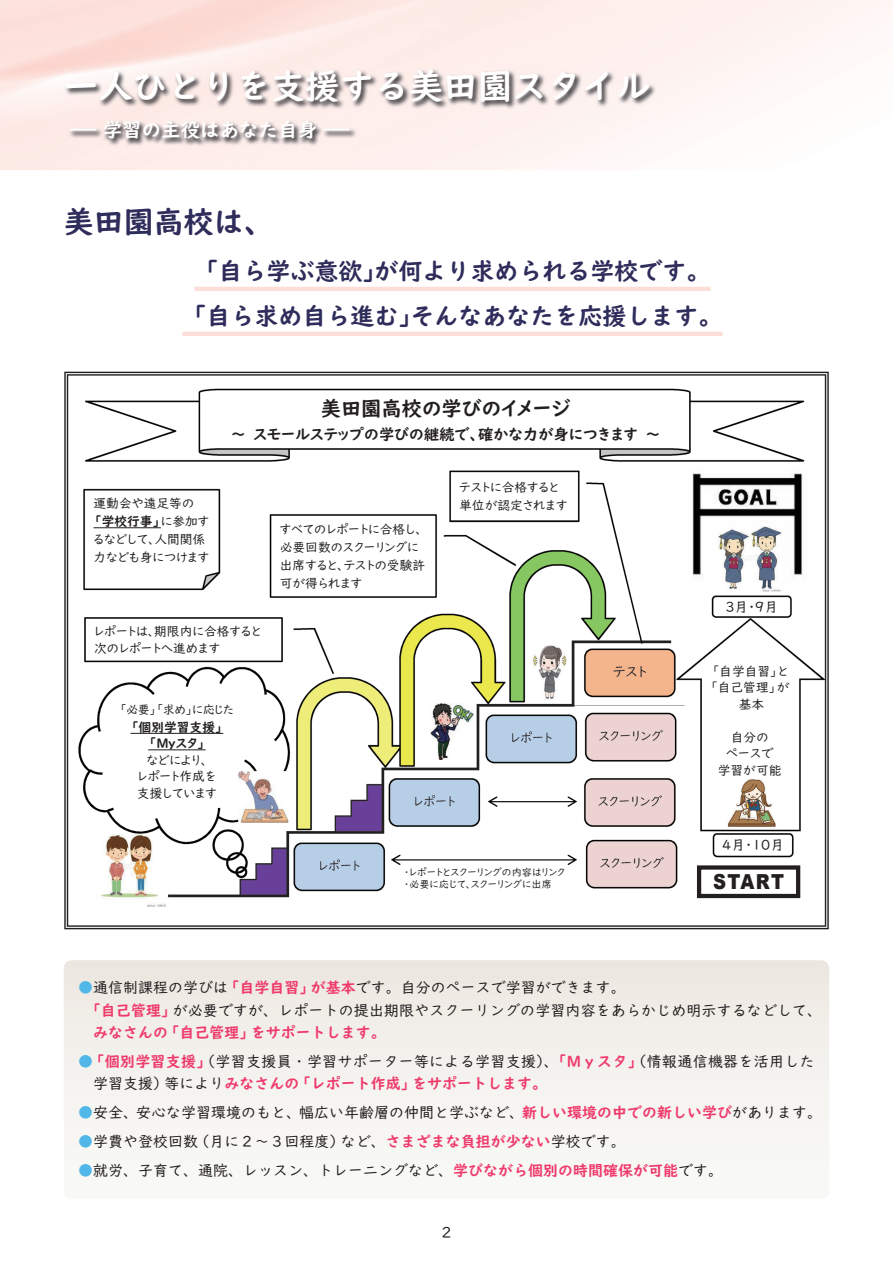
<style>
.page{position:relative;width:893px;height:1263px;background:#fff}
.page>*{position:absolute;margin:0;border:0;box-sizing:border-box;transform-origin:0 0}
.t1{font:34.5px "UD Digi Kyokasho NP B";color:#fff}
.t2{font:30px "UD Digi Kyokasho NP B";color:#2e2d5b}
.t3{font:24px/45px "UD Digi Kyokasho NP B";color:#2e2d5b;text-align:center}
.t4{font:900 20.7px "Arial";letter-spacing:.07em;color:#231f20;scale:.87 1}
.t5{font:20.25px "UD Digi Kyokasho NK B";color:#231f20}
.t6{font:19.5px "UD Digi Kyokasho NP B";color:#fff;scale:2 1}
.t7{font:15.3px "UD Digi Kyokasho NK B";color:#231f20}
.t8{font:15px/22.5px "UD Digi Kyokasho NP R";color:#231f20}
.t9{font:15px "UD Digi Kyokasho NP B";color:#ef3b6b}
.t10{font:15px "UD Digi Kyokasho NP R";letter-spacing:.02em;color:#231f20}
.t11{font:13.8px "UD Digi Kyokasho NP R";color:#231f20}
.t12{font:12.75px/16.5px "UD Digi Kyokasho NK R";color:#231f20}
.t13{font:12.75px/16.5px "UD Digi Kyokasho NK B";color:#231f20;text-align:center}
.t14{font:12px "UD Digi Kyokasho NK R";letter-spacing:-.035em;color:#231f20}
.t15{font:10.2px/12px "UD Digi Kyokasho NK R";color:#231f20}
.s1{font-family:"UD Digi Kyokasho NK R"}
.s2{color:#50b7e8}
.s3{font-family:"UD Digi Kyokasho NP B";color:#ef3b6b}
.s4{font-family:"UD Digi Kyokasho NP R";color:#231f20}
</style>
<div class="page">
<svg style="left:64px;top:960px;width:765px;height:204px"></svg>
<hr style="left:194px;top:287px;width:516px;height:4px;background:#fcddd7">
<hr style="left:182px;top:332px;width:540px;height:4px;background:#fcddd7">
<img style="left:65px;top:69px;width:592px;height:77px">
<img style="left:64px;top:371px;width:765px;height:559px">
<svg style="left:695px;top:863px;width:107px;height:37px"></svg>
<hr style="left:94px;top:527px;width:67px;height:1px;background:#231f20">
<hr style="left:130px;top:733px;width:93px;height:1px;background:#231f20">
<hr style="left:148px;top:749px;width:58px;height:1px;background:#231f20">
<h1 class="t1" style="left:64px;top:66px;width:588px">一人ひとりを支援する美田園スタイル</h1>
<h3 class="t6" style="left:64px;top:118px;width:148px">－学習の主役はあなた自身－</h3>
<h2 class="t2" style="left:64px;top:204px;width:211px">美田園高校は、</h2>
<h3 class="t3" style="left:182px;top:249px;width:542px">「自ら学ぶ意欲」が何より求められる学校です。「自ら求め自ら進む」そんなあなたを応援します。</h3>
<h3 class="t5" style="left:321px;top:396px;width:251px">美田園高校の学びのイメージ</h3>
<p class="t7" style="left:231px;top:425px;width:430px">～　スモールステップの学びの継続で、確かな力が身につきます　～</p>
<p class="t12" style="left:94px;top:495px;width:102px">運動会や遠足等の</p>
<p class="t13" style="left:94px;top:513px;width:117px">「学校行事」<span class="s1">に参加す</span></p>
<p class="t12" style="left:94px;top:530px;width:117px;line-height:18px">るなどして、人間関係力なども身につけます</p>
<p class="t12" style="left:280px;top:520px;width:147px;line-height:18px">すべてのレポートに合格し、必要回数のスクーリングに出席すると、テストの受験許可が得られます</p>
<p class="t12" style="left:94px;top:623px;width:169px;line-height:17.2px">レポートは、期限内に合格すると次のレポートへ進めます</p>
<p class="t14" style="left:119px;top:703px;width:116px">「必要」「求め」に応じた</p>
<p class="t13" style="left:130px;top:718px;width:94px">「個別学習支援」「Ｍｙスタ」</p>
<p class="t12" style="left:137px;top:752px;width:81px;text-align:center">などにより、<br>レポート作成を支援しています</p>
<p class="t12" style="left:459px;top:479px;width:109px;line-height:18px">テストに合格すると単位が認定されます</p>
<p class="t15" style="left:404px;top:866px;width:163px">・レポートとスクーリングの内容はリンク・必要に応じて、スクーリングに出席</p>
<p class="t11" style="left:725px;top:599px;width:54px">3月・9月</p>
<p class="t12" style="left:710px;top:663px;width:81px;text-align:center">「自学自習」と「自己管理」が基本</p>
<p class="t12" style="left:718px;top:729px;width:65px;text-align:center">自分の<br>ペースで学習が可能</p>
<p class="t11" style="left:722px;top:837px;width:63px">4月・10月</p>
<h3 class="t4" style="left:713px;top:867px;width:83px">START</h3>
<p class="t8" style="left:86px;top:976px;width:738px;text-indent:-8px"><span class="s2">●</span>通信制課程の学びは<span class="s3">「自学自習」が基本</span>です。自分のペースで学習ができます。<br><span class="s3">「自己管理」</span>が必要ですが、レポートの提出期限やスクーリングの学習内容をあらかじめ明示するなどして、</p>
<p class="t9" style="left:93px;top:1023px;width:294px">みなさんの「自己管理」をサポートします。</p>
<p class="t10" style="left:78px;top:1053px;width:738px"><span class="s2">●</span><span class="s3">「個別学習支援」</span>（学習支援員・学習サポーター等による学習支援）、<span class="s3">「Ｍｙスタ」</span>（情報通信機器を活用した</p>
<p class="t9" style="left:93px;top:1075px;width:455px"><span class="s4">学習支援）等により</span>みなさんの「レポート作成」をサポートします。</p>
<p class="t8" style="left:78px;top:1101px;width:745px"><span class="s2">●</span>安全、安心な学習環境のもと、幅広い年齢層の仲間と学ぶなど、<span class="s3">新しい環境の中での新しい学び</span>があります。</p>
<p class="t8" style="left:78px;top:1130px;width:549px"><span class="s2">●</span>学費や登校回数（月に２～３回程度）など、<span class="s3">さまざまな負担が少ない</span>学校です。</p>
<p class="t8" style="left:78px;top:1159px;width:646px"><span class="s2">●</span>就労、子育て、通院、レッスン、トレーニングなど、<span class="s3">学びながら個別の時間確保が可能</span>です。</p>
<p class="t8" style="left:442px;top:1221px;width:11px">2</p>
</div>
